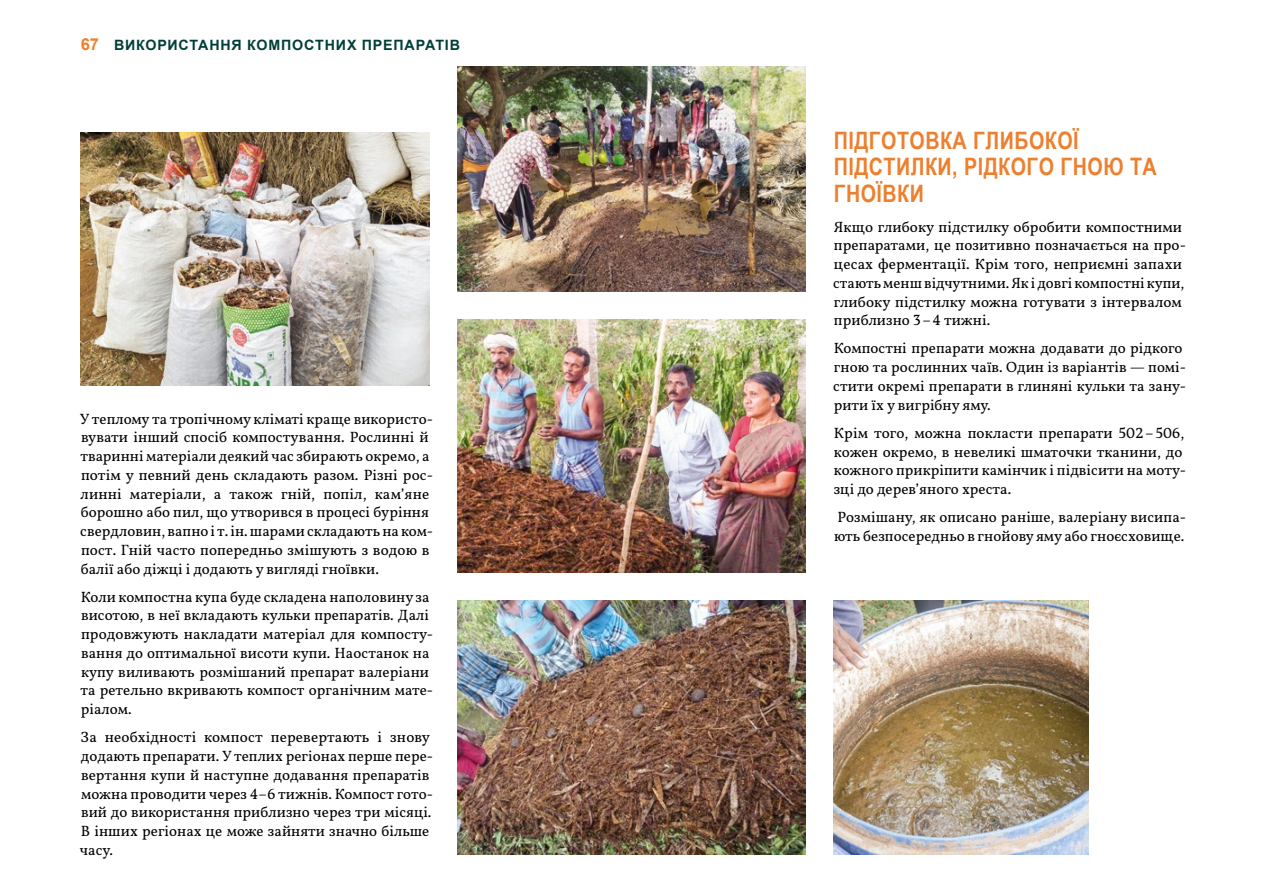
<style>
.page{position:relative;width:1263px;height:893px;background:#fff}
.page>*{position:absolute;margin:0;border:0;box-sizing:border-box;transform-origin:0 0}
.t1{font:700 24px/26.2px "Arial Narrow";letter-spacing:.02em;color:#ed802f}
.t2{font:15px/18.8px "Demeter Vollkorn";letter-spacing:.005em;color:#000}
.t3{font:700 14.25px "Arial";letter-spacing:.055em;color:#003f38}
.s1{font-size:16.5px;color:#ed802f}
</style>
<div class="page">
<img style="left:81px;top:132px;width:348px;height:253px">
<img style="left:457px;top:601px;width:349px;height:253px">
<img style="left:457px;top:66px;width:349px;height:225px">
<img style="left:457px;top:319px;width:349px;height:253px">
<img style="left:834px;top:601px;width:254px;height:253px">
<p class="t3" style="left:81px;top:36px;width:381px"><span class="s1">67</span> ВИКОРИСТАННЯ КОМПОСТНИХ ПРЕПАРАТІВ</p>
<p class="t2" style="left:80px;top:408px;width:355px">У теплому та тропічному кліматі краще використо&shy;вувати інший спосіб компостування. Рослинні й тваринні матеріали деякий час збирають окремо, а потім у певний день складають разом. Різні рос&shy;линні матеріали, а також гній, попіл, кам’яне борошно або пил, що утворився в процесі буріння свердловин, вапно і т. ін. шарами складають на ком&shy;пост. Гній часто попередньо змішують з водою в балії або діжці і додають у вигляді гноївки.</p>
<p class="t2" style="left:80px;top:586px;width:354px">Коли компостна купа буде складена наполовину за висотою, в неї вкладають кульки препаратів. Далі продовжують накладати матеріал для компосту&shy;вання до оптимальної висоти купи. Наостанок на купу виливають розмішаний препарат валеріани та ретельно вкривають компост органічним мате&shy;ріалом.</p>
<p class="t2" style="left:80px;top:727px;width:355px">За необхідності компост перевертають і знову додають препарати. У теплих регіонах перше пере&shy;вертання купи й наступне додавання препаратів можна проводити через 4–6 тижнів. Компост гото&shy;вий до використання приблизно через три місяці.<br>В інших регіонах це може зайняти значно більше часу.</p>
<h1 class="t1" style="left:834px;top:126px;width:324px">ПІДГОТОВКА ГЛИБОКОЇ<br>ПІДСТИЛКИ, РІДКОГО ГНОЮ ТА<br>ГНОЇВКИ</h1>
<p class="t2" style="left:833px;top:216px;width:354px">Якщо глибоку підстилку обробити компостними препаратами, це позитивно позначається на про&shy;цесах ферментації. Крім того, неприємні запахи стають менш відчутними. Як і довгі компостні купи, глибоку підстилку можна готувати з інтервалом приблизно 3 – 4 тижні.</p>
<p class="t2" style="left:833px;top:338px;width:354px">Компостні препарати можна додавати до рідкого гною та рослинних чаїв. Один із варіантів — помі&shy;стити окремі препарати в глиняні кульки та зану&shy;рити їх у вигрібну яму.</p>
<p class="t2" style="left:834px;top:422px;width:354px">Крім того, можна покласти препарати 502 – 506, кожен окремо, в невеликі шматочки тканини, до кожного прикріпити камінчик і підвісити на моту&shy;зці до дерев’яного хреста.</p>
<p class="t2" style="left:834px;top:507px;width:354px">Розмішану, як описано раніше, валеріану висипа&shy;ють безпосередньо в гнойову яму або гноєсховище.</p>
</div>
